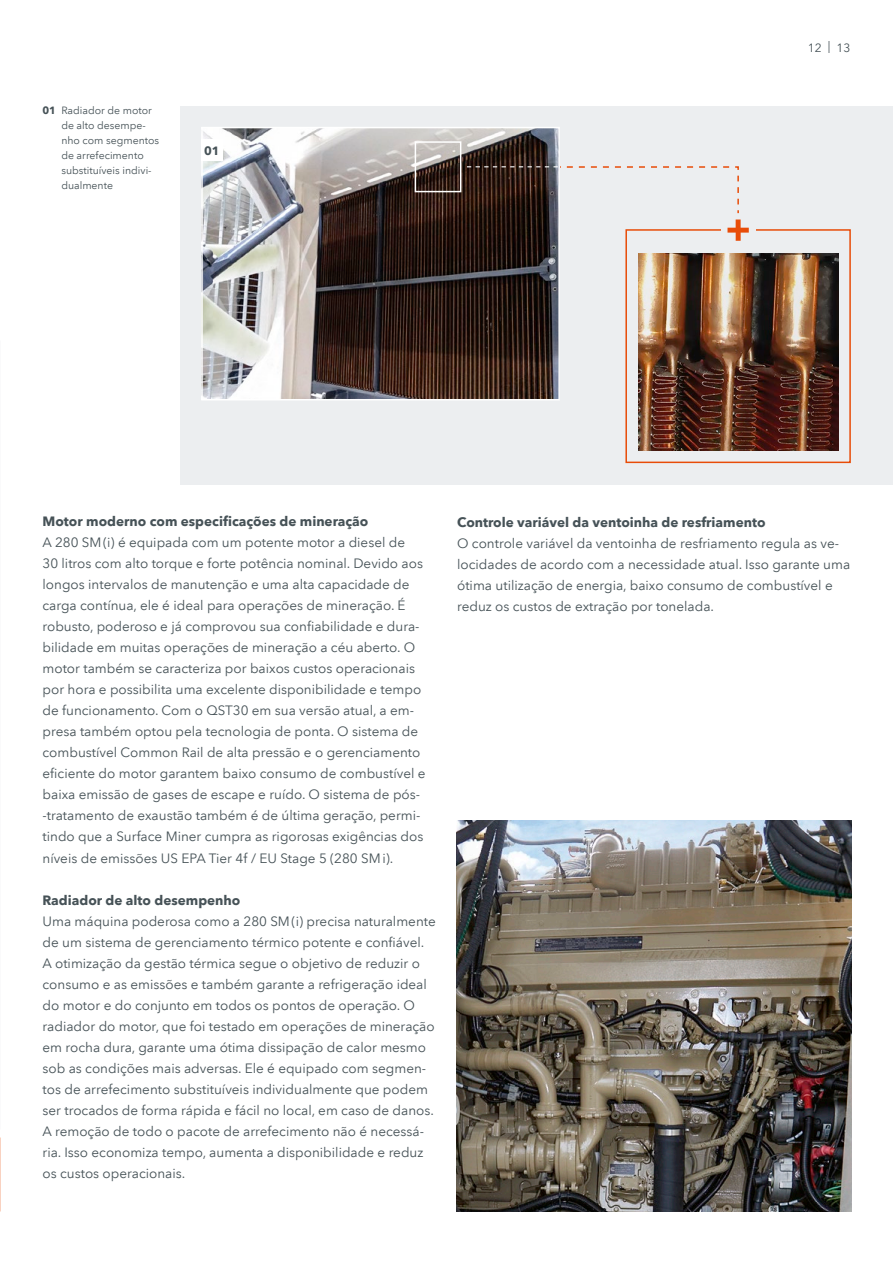
<style>
.page{position:relative;width:893px;height:1263px;background:#fff}
.page>*{position:absolute;margin:0;border:0;box-sizing:border-box;transform-origin:0 0}
.t1{font:13.5px/21px "Avenir Next LT Pro";color:#465257}
.t2{font:700 13.5px "Avenir Next LT Pro";color:#465257}
.t3{font:12px "Avenir Next LT Pro";color:#465257}
.t4{font:700 12px "Avenir Next LT Pro";color:#465257}
.t5{font:10.5px/15px "Avenir Next LT Pro";color:#465257}
.s1{font-weight:700}
</style>
<div class="page">
<div style="left:181px;top:106px;width:712px;height:378px;background:#eceef0"></div>
<img style="left:204px;top:130px;width:353px;height:267px">
<div style="left:201px;top:127px;width:359px;height:273px;border:2px solid #fff"></div>
<div style="left:625px;top:229px;width:226px;height:234px;border:2px solid #e84c08"></div>
<img style="left:638px;top:254px;width:200px;height:196px">
<div style="left:201px;top:140px;width:21px;height:21px;background:#fff"></div>
<div style="left:721px;top:224px;width:34px;height:12px;background:#eceef0"></div>
<svg style="left:467px;top:165px;width:282px;height:76px"></svg>
<div style="left:415px;top:141px;width:46px;height:51px;border:2px solid #fff"></div>
<img style="left:456px;top:820px;width:395px;height:392px">
<p class="t5" style="left:61px;top:103px;width:99px;text-indent:-19px"><span class="s1">01</span> Radiador de motor de alto desempe&shy;nho com segmentos de arrefecimento substituíveis indivi&shy;dualmente</p>
<p class="t4" style="left:204px;top:143px;width:17px">01</p>
<p class="t3" style="left:808px;top:40px;width:44px">12 | 13</p>
<p class="t2" style="left:43px;top:513px;width:327px">Motor moderno com especificações de mineração</p>
<p class="t1" style="left:43px;top:532px;width:385px">A 280 SM(i) é equipada com um potente motor a diesel de<br>30 litros com alto torque e forte potência nominal. Devido aos longos intervalos de manutenção e uma alta capacidade de carga contínua, ele é ideal para operações de mineração. É robusto, poderoso e já comprovou sua confiabilidade e dura&shy;bilidade em muitas operações de mineração a céu aberto. O motor também se caracteriza por baixos custos operacionais por hora e possibilita uma excelente disponibilidade e tempo de funcionamento. Com o QST30 em sua versão atual, a em&shy;presa também optou pela tecnologia de ponta. O sistema de combustível Common Rail de alta pressão e o gerenciamento eficiente do motor garantem baixo consumo de combustível e baixa emissão de gases de escape e ruído. O sistema de pós--tratamento de exaustão também é de última geração, permi&shy;tindo que a Surface Miner cumpra as rigorosas exigências dos níveis de emissões US EPA Tier 4f / EU Stage 5 (280 SMi).</p>
<p class="t2" style="left:43px;top:891px;width:199px">Radiador de alto desempenho</p>
<p class="t1" style="left:43px;top:910px;width:395px">Uma máquina poderosa como a 280 SM(i) precisa naturalmente de um sistema de gerenciamento térmico potente e confiável.<br>A otimização da gestão térmica segue o objetivo de reduzir o consumo e as emissões e também garante a refrigeração ideal do motor e do conjunto em todos os pontos de operação. O radiador do motor, que foi testado em operações de mineração em rocha dura, garante uma ótima dissipação de calor mesmo sob as condições mais adversas. Ele é equipado com segmen&shy;tos de arrefecimento substituíveis individualmente que podem ser trocados de forma rápida e fácil no local, em caso de danos.<br>A remoção de todo o pacote de arrefecimento não é necessá&shy;ria. Isso economiza tempo, aumenta a disponibilidade e reduz os custos operacionais.</p>
<p class="t2" style="left:457px;top:513px;width:310px">Controle variável da ventoinha de resfriamento</p>
<p class="t1" style="left:457px;top:532px;width:395px">O controle variável da ventoinha de resfriamento regula as ve&shy;locidades de acordo com a necessidade atual. Isso garante uma ótima utilização de energia, baixo consumo de combustível e reduz os custos de extração por tonelada.</p>
</div>
